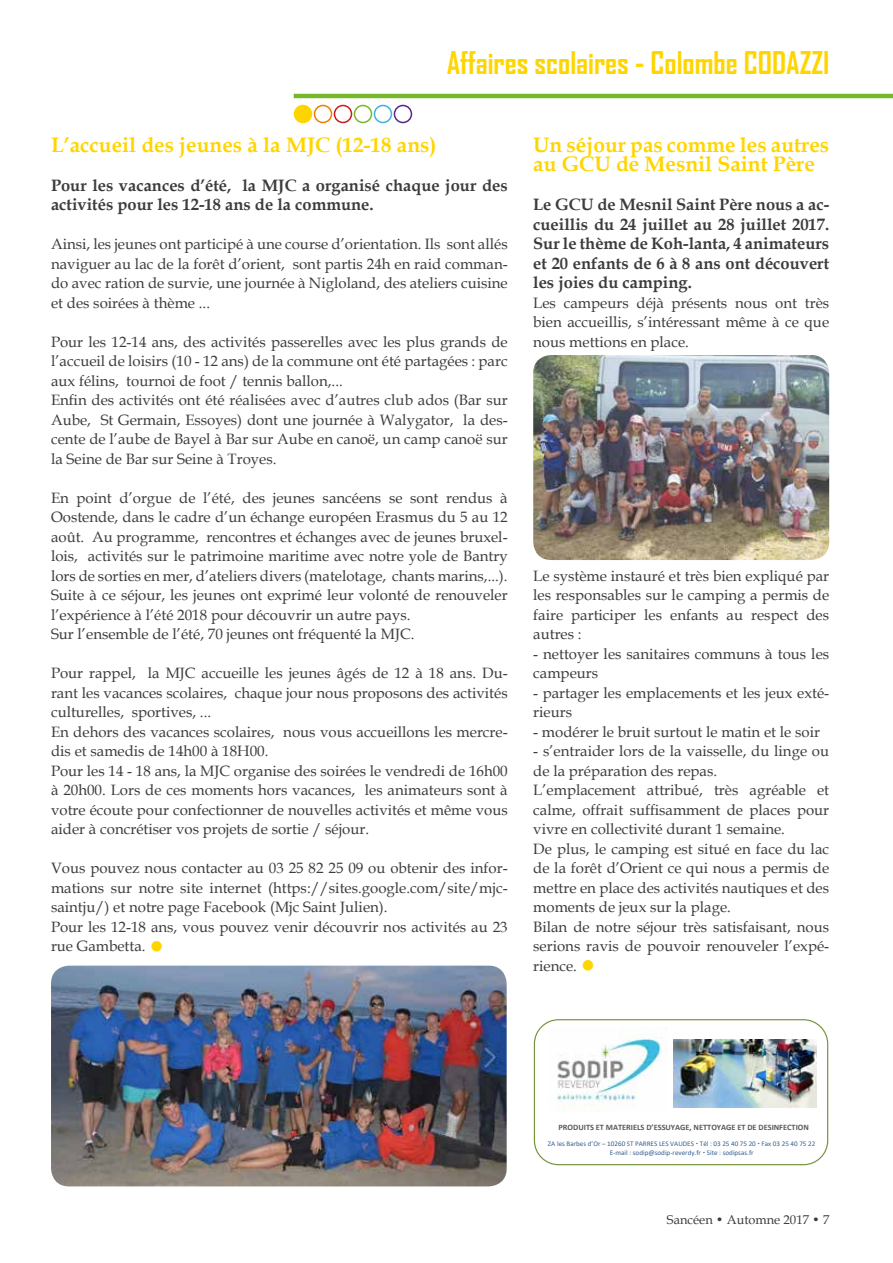
<style>
.page{position:relative;width:893px;height:1263px;background:#fff}
.page>*{position:absolute;margin:0;border:0;box-sizing:border-box;transform-origin:0 0}
.t1{font:700 30px "Agency FB";color:#ffd500}
.t2{font:700 21px/19.5px "Book Antiqua";color:#ffd500}
.t3{font:700 16.5px/19.5px "Book Antiqua";color:#3c3c3b;text-align:justify}
.t4{font:15px/19.5px "Book Antiqua";color:#3c3c3b}
.t5{font:12.75px "Book Antiqua";color:#3c3c3b}
.t6{font:700 8.25px "Calibri";color:#595959}
.t7{font:7.05px/8.7px "Calibri";color:#365f91;text-align:center}
.s1{font-family:"Garamond";font-size:24px;color:#ffd500}
</style>
<div class="page">
<div style="left:394px;top:105px;width:18px;height:18px;border:2px solid #5c2483;border-radius:50%"></div>
<div style="left:374px;top:105px;width:18px;height:18px;border:2px solid #3db2de;border-radius:50%"></div>
<div style="left:354px;top:105px;width:18px;height:18px;border:2px solid #76b82a;border-radius:50%"></div>
<div style="left:334px;top:105px;width:18px;height:18px;border:2px solid #cd171a;border-radius:50%"></div>
<div style="left:314px;top:105px;width:18px;height:18px;border:2px solid #ef7d00;border-radius:50%"></div>
<div style="left:294px;top:105px;width:17px;height:17px;background:#ffd500;border-radius:50%"></div>
<div style="left:294px;top:105px;width:18px;height:18px;border:2px solid #ffd500;border-radius:50%"></div>
<hr style="left:294px;top:94px;width:599px;height:4px;background:#76b82a">
<img style="left:533px;top:355px;width:296px;height:205px">
<img style="left:51px;top:966px;width:456px;height:220px">
<div style="left:534px;top:1019px;width:294px;height:146px;background:#fff;border:1px solid #76923c;border-radius:24px"></div>
<img style="left:673px;top:1039px;width:144px;height:68px">
<img style="left:556px;top:1030px;width:107px;height:82px">
<h1 class="t1" style="left:447px;top:44px;width:384px">Affaires scolaires - Colombe CODAZZI</h1>
<h2 class="t2" style="left:51px;top:135px;width:387px">L’accueil des jeunes à la MJC (12-18 ans)</h2>
<p class="t3" style="left:51px;top:175px;width:458px">Pour les vacances d’été, la MJC a organisé chaque jour des activités pour les 12-18 ans de la commune.</p>
<p class="t4" style="left:51px;top:234px;width:458px;text-align:justify">Ainsi, les jeunes ont participé à une course d’orientation. Ils sont allés naviguer au lac de la forêt d’orient, sont partis 24h en raid comman&shy;do avec ration de survie, une journée à Nigloland, des ateliers cuisine et des soirées à thème ...</p>
<p class="t4" style="left:51px;top:331px;width:458px">Pour les 12-14 ans, des activités passerelles avec les plus grands de l’accueil de loisirs (10 - 12 ans) de la commune ont été partagées : parc aux félins, tournoi de foot / tennis ballon,...<br>Enfin des activités ont été réalisées avec d’autres club ados (Bar sur Aube, St Germain, Essoyes) dont une journée à Walygator, la des&shy;cente de l’aube de Bayel à Bar sur Aube en canoë, un camp canoë sur la Seine de Bar sur Seine à Troyes.</p>
<p class="t4" style="left:51px;top:487px;width:458px">En point d’orgue de l’été, des jeunes sancéens se sont rendus à Oostende, dans le cadre d’un échange européen Erasmus du 5 au 12 août. Au programme, rencontres et échanges avec de jeunes bruxel&shy;lois, activités sur le patrimoine maritime avec notre yole de Bantry lors de sorties en mer, d’ateliers divers (matelotage, chants marins,...).<br>Suite à ce séjour, les jeunes ont exprimé leur volonté de renouveler l’expérience à l’été 2018 pour découvrir un autre pays.<br>Sur l’ensemble de l’été, 70 jeunes ont fréquenté la MJC.</p>
<p class="t4" style="left:51px;top:663px;width:458px">Pour rappel, la MJC accueille les jeunes âgés de 12 à 18 ans. Du&shy;rant les vacances scolaires, chaque jour nous proposons des activités culturelles, sportives, ...<br>En dehors des vacances scolaires, nous vous accueillons les mercre&shy;dis et samedis de 14h00 à 18H00.<br>Pour les 14 - 18 ans, la MJC organise des soirées le vendredi de 16h00 à 20h00. Lors de ces moments hors vacances, les animateurs sont à votre écoute pour confectionner de nouvelles activités et même vous aider à concrétiser vos projets de sortie / séjour.</p>
<p class="t4" style="left:51px;top:858px;width:458px">Vous pouvez nous contacter au 03 25 82 25 09 ou obtenir des infor&shy;mations sur notre site internet (https://sites.google.com/site/mjc&shy;saintju/) et notre page Facebook (Mjc Saint Julien).<br>Pour les 12-18 ans, vous pouvez venir découvrir nos activités au 23 rue Gambetta. <span class="s1">●</span></p>
<h2 class="t2" style="left:533px;top:135px;width:297px">Un séjour pas comme les autres au GCU de Mesnil Saint Père</h2>
<p class="t3" style="left:533px;top:195px;width:297px">Le GCU de Mesnil Saint Père nous a ac&shy;cueillis du 24 juillet au 28 juillet 2017.<br>Sur le thème de Koh-lanta, 4 animateurs et 20 enfants de 6 à 8 ans ont découvert les joies du camping.</p>
<p class="t4" style="left:533px;top:292px;width:297px;text-align:justify">Les campeurs déjà présents nous ont très bien accueillis, s’intéressant même à ce que nous mettions en place.</p>
<p class="t4" style="left:533px;top:565px;width:297px;text-align:justify">Le système instauré et très bien expliqué par les responsables sur le camping a permis de faire participer les enfants au respect des autres :</p>
<p class="t4" style="left:533px;top:643px;width:297px">- nettoyer les sanitaires communs à tous les campeurs</p>
<p class="t4" style="left:533px;top:682px;width:297px">- partager les emplacements et les jeux exté&shy;rieurs</p>
<p class="t4" style="left:533px;top:721px;width:288px">- modérer le bruit surtout le matin et le soir</p>
<p class="t4" style="left:533px;top:741px;width:297px">- s’entraider lors de la vaisselle, du linge ou de la préparation des repas.<br>L’emplacement attribué, très agréable et calme, offrait suffisamment de places pour vivre en collectivité durant 1 semaine.<br>De plus, le camping est situé en face du lac de la forêt d’Orient ce qui nous a permis de mettre en place des activités nautiques et des moments de jeux sur la plage.<br>Bilan de notre séjour très satisfaisant, nous serions ravis de pouvoir renouveler l’expé&shy;rience. <span class="s1">●</span></p>
<p class="t6" style="left:558px;top:1121px;width:252px">PRODUITS ET MATERIELS D’ESSUYAGE, NETTOYAGE ET DE DESINFECTION</p>
<p class="t7" style="left:548px;top:1139px;width:269px">ZA les Barbes d’Or – 10260 ST PARRES LES VAUDES Tél : 03 25 40 75 20 Fax 03 25 40 75 22<br>E-mail : sodip@sodip-reverdy.fr Site : sodipsas.fr</p>
<p class="t5" style="left:667px;top:1211px;width:164px">Sancéen • Automne 2017 • 7</p>
</div>
